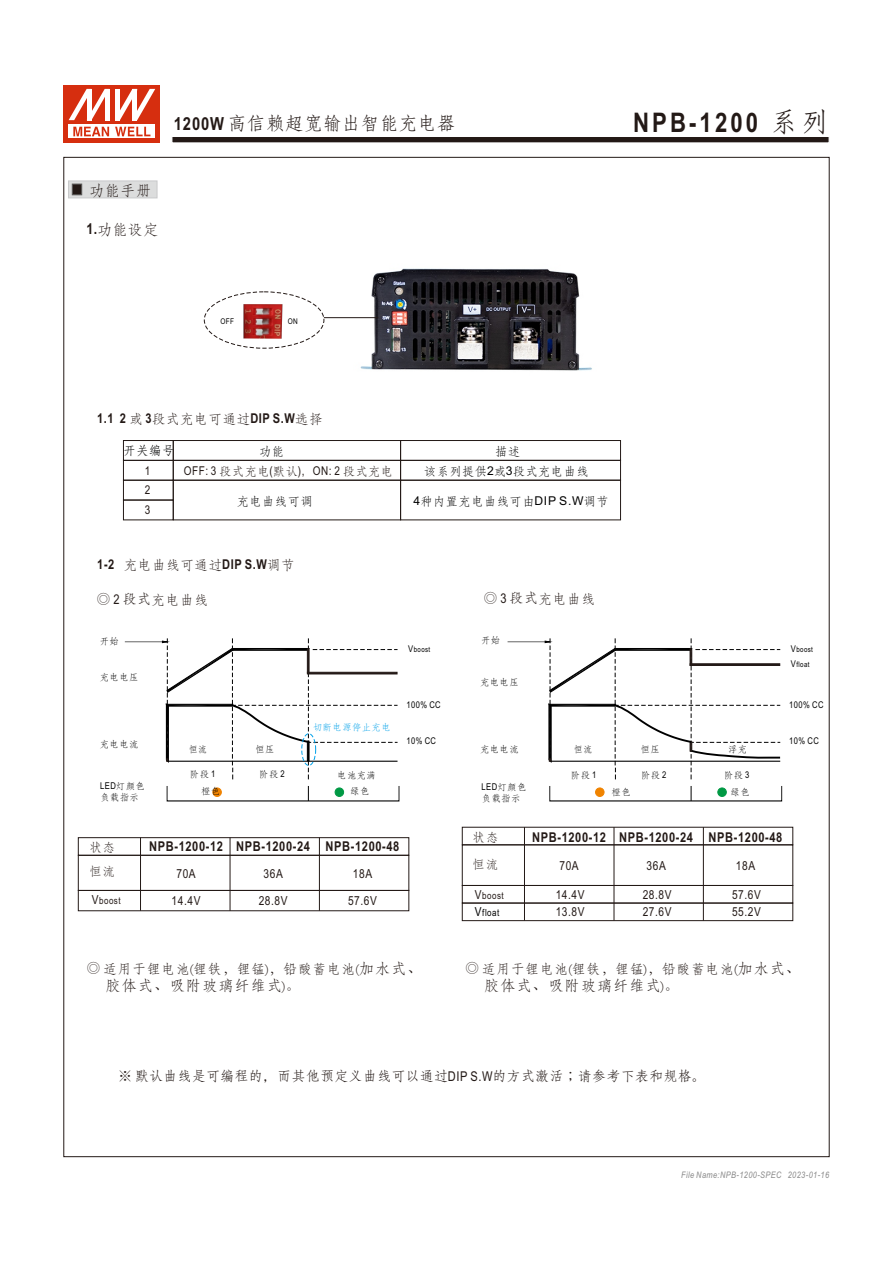
<style>
.page{position:relative;width:893px;height:1263px;background:#fff}
.page>*{position:absolute;margin:0;border:0;box-sizing:border-box;transform-origin:0 0}
.t1{font:700 27px "Arial Narrow";letter-spacing:.115em;color:#231916}
.t2{font:18px "Adobe Fangsong Std";letter-spacing:.055em;color:#231916}
.t3{font:15px "ST Fangsong";letter-spacing:.075em;color:#231916}
.t4{font:700 13.5px "Arial Narrow";letter-spacing:.045em;color:#231916}
.t5{font:13.5px "ST Fangsong";letter-spacing:.075em;color:#231916}
.t6{font:13.5px "Adobe Fangsong Std";letter-spacing:.055em;color:#231916}
.t7{font:12.45px/17.5px "Arial Narrow";letter-spacing:.045em;color:#231916}
.t8{font:12.45px/24px "ST Fangsong";letter-spacing:.05em;color:#231916}
.t9{font:12.15px "ST Fangsong";letter-spacing:.05em;color:#000}
.t10{font:12.15px/19.8px "Arial Narrow";color:#231916}
.t11{font:12.15px "Adobe Fangsong Std";color:#000}
.t12{font:9.75px/17.5px "Arial Narrow";letter-spacing:.045em;color:#231916}
.t13{font:9.3px "ST Fangsong";letter-spacing:.05em;color:#000}
.t14{font:9.3px/14.9px "Arial Narrow";letter-spacing:.045em;color:#000}
.t15{font:9.3px "ST Fangsong";letter-spacing:.05em;color:#00a1e9}
.t16{font:9.3px "ST Fangsong";letter-spacing:.05em;color:#000;scale:.93 1}
.t17{font:italic 9px "Arial Narrow";letter-spacing:.045em;color:#898989}
.t18{font:7.8px "Arial Narrow";color:#000}
.t19{font:7.5px/14.9px "Arial Narrow";letter-spacing:.045em;color:#000}
.s1{font-family:"Arial Narrow";font-weight:700}
.s2{font-family:"Adobe Fangsong Std";font-weight:400}
.s3{font-family:"ST Fangsong";font-weight:400}
.s4{font-family:"ST Fangsong"}
.s5{font-family:"Arial"}
.s6{font-family:"Inn Ming";font-weight:500}
.s7{font-family:"Arial Narrow"}
.s8{font-family:"Adobe Fangsong Std"}
.s9{font-size:12.45px}
.s10{font-size:12.45px;color:#000}
.s11{color:#000}
.s12{font-size:15px}
.s13{font-size:13.5px}
</style>
<div class="page">
<img style="left:327px;top:268px;width:265px;height:103px">
<hr style="left:125px;top:642px;width:38px;height:1px;background:#000">
<hr style="left:508px;top:642px;width:38px;height:1px;background:#000">
<svg style="left:308px;top:786px;width:1px;height:15px"></svg>
<svg style="left:691px;top:786px;width:1px;height:15px"></svg>
<svg style="left:545px;top:638px;width:236px;height:141px"></svg>
<div style="left:213px;top:788px;width:9px;height:9px;background:#f08300;border:1px solid #f08300;border-radius:50%"></div>
<div style="left:595px;top:788px;width:9px;height:9px;background:#f08300;border:1px solid #f08300;border-radius:50%"></div>
<div style="left:335px;top:788px;width:9px;height:9px;background:#094;border:1px solid #094;border-radius:50%"></div>
<div style="left:718px;top:788px;width:8px;height:9px;background:#094;border:1px solid #094;border-radius:50%"></div>
<div style="left:123px;top:480px;width:51px;height:20px;border:1px solid #231916"></div>
<div style="left:173px;top:480px;width:228px;height:40px;border:1px solid #231916"></div>
<div style="left:123px;top:500px;width:51px;height:20px;border:1px solid #231916"></div>
<svg style="left:162px;top:638px;width:236px;height:141px"></svg>
<div style="left:64px;top:85px;width:96px;height:58px;background:#d62e0f"></div>
<svg style="left:69px;top:125px;width:86px;height:13px"></svg>
<svg style="left:115px;top:127px;width:35px;height:9px"></svg>
<svg style="left:73px;top:127px;width:36px;height:9px"></svg>
<svg style="left:69px;top:89px;width:86px;height:31px"></svg>
<div style="left:400px;top:480px;width:221px;height:40px;border:1px solid #231916"></div>
<div style="left:123px;top:440px;width:51px;height:21px;border:1px solid #231916"></div>
<div style="left:173px;top:440px;width:228px;height:21px;border:1px solid #231916"></div>
<div style="left:400px;top:440px;width:221px;height:21px;border:1px solid #231916"></div>
<svg style="left:68px;top:181px;width:89px;height:17px;background:#cdcdcd"></svg>
<div style="left:78px;top:837px;width:331px;height:18px;border:1px solid #231916"></div>
<div style="left:78px;top:855px;width:331px;height:36px;border:1px solid #231916"></div>
<hr style="left:140px;top:837px;width:1px;height:74px;background:#231916">
<hr style="left:230px;top:837px;width:1px;height:74px;background:#231916">
<hr style="left:319px;top:837px;width:1px;height:74px;background:#231916">
<div style="left:78px;top:890px;width:331px;height:21px;border:1px solid #231916"></div>
<div style="left:462px;top:827px;width:331px;height:18px;border:1px solid #231916"></div>
<div style="left:462px;top:903px;width:331px;height:18px;border:1px solid #231916"></div>
<hr style="left:524px;top:827px;width:1px;height:93px;background:#231916">
<hr style="left:614px;top:827px;width:1px;height:93px;background:#231916">
<hr style="left:703px;top:827px;width:1px;height:94px;background:#231916">
<div style="left:462px;top:845px;width:331px;height:41px;border:1px solid #231916"></div>
<div style="left:204px;top:292px;width:120px;height:56px;border:1px dashed #231916;border-radius:50%"></div>
<img style="left:243px;top:304px;width:39px;height:35px">
<hr style="left:324px;top:317px;width:54px;height:1px;background:#231916">
<svg style="left:172px;top:137px;width:657px;height:6px;background:#3b322f"></svg>
<h2 class="t2" style="left:174px;top:114px;width:283px"><span class="s1">1200W</span> ⾼信赖超宽输出智能充电器</h2>
<h1 class="t1" style="left:633px;top:112px;width:196px">NPB-1200 <span class="s2">系列</span></h1>
<p class="t3" style="left:89px;top:183px;width:64px">功能手册</p>
<p class="t3" style="left:87px;top:222px;width:73px"><span class="s1">1.</span>功能设定</p>
<p class="t18" style="left:220px;top:319px;width:15px">OFF</p>
<p class="t18" style="left:288px;top:318px;width:12px">ON</p>
<p class="t4" style="left:97px;top:413px;width:227px">1.1 2 <span class="s3">或</span> 3<span class="s3">段式充电可通过</span>DIP S.W<span class="s3">选择</span></p>
<p class="t11" style="left:124px;top:444px;width:52px">开关编号</p>
<p class="t9" style="left:259px;top:445px;width:26px">功能</p>
<p class="t9" style="left:495px;top:445px;width:26px">描述</p>
<p class="t10" style="left:145px;top:462px;width:7px">1</p>
<p class="t10" style="left:184px;top:461px;width:211px">OFF: 3 <span class="s4">段式充电</span>(<span class="s4">默认</span>), ON: 2 <span class="s4">段式充电</span></p>
<p class="t10" style="left:145px;top:481px;width:7px">2<br>3</p>
<p class="t9" style="left:237px;top:495px;width:77px">充电曲线可调</p>
<p class="t4" style="left:97px;top:560px;width:199px">1-2 <span class="s3">充电曲线可通过</span>DIP S.W<span class="s3">调节</span></p>
<p class="t9" style="left:424px;top:465px;width:166px">该系列提供<span class="s5">2</span>或<span class="s5">3</span>段式充电曲线</p>
<p class="t9" style="left:414px;top:495px;width:196px"><span class="s5">4</span>种内置充电曲线可由<span class="s5">DIP S.W</span>调节</p>
<p class="t5" style="left:97px;top:593px;width:113px"><span class="s6">◎</span> <span class="s7">2</span> <span class="s8">段式</span>充电曲线</p>
<p class="t5" style="left:484px;top:593px;width:113px"><span class="s6">◎</span> <span class="s7">3</span> <span class="s8">段式</span>充电曲线</p>
<p class="t13" style="left:100px;top:636px;width:21px">开始</p>
<p class="t13" style="left:481px;top:635px;width:21px">开始</p>
<p class="t14" style="left:408px;top:642px;width:7px">V</p>
<p class="t14" style="left:791px;top:642px;width:7px">V<br>V</p>
<p class="t19" style="left:414px;top:642px;width:18px">boost</p>
<p class="t19" style="left:796px;top:642px;width:18px">boost float</p>
<p class="t13" style="left:100px;top:672px;width:40px">充电电压</p>
<p class="t13" style="left:480px;top:678px;width:40px">充电电压</p>
<p class="t13" style="left:100px;top:740px;width:40px">充电电流</p>
<p class="t16" style="left:189px;top:745px;width:21px">恒流</p>
<p class="t13" style="left:255px;top:745px;width:21px">恒压</p>
<p class="t15" style="left:313px;top:723px;width:79px">切断电源停止充电</p>
<p class="t14" style="left:406px;top:698px;width:36px">100% CC</p>
<p class="t14" style="left:789px;top:698px;width:36px">100% CC</p>
<p class="t14" style="left:406px;top:734px;width:31px">10% CC</p>
<p class="t14" style="left:789px;top:734px;width:31px">10% CC</p>
<p class="t13" style="left:480px;top:745px;width:40px">充电电流</p>
<p class="t16" style="left:574px;top:745px;width:21px">恒流</p>
<p class="t13" style="left:641px;top:745px;width:21px">恒压</p>
<p class="t13" style="left:728px;top:745px;width:21px">浮充</p>
<p class="t13" style="left:190px;top:769px;width:27px">阶段 <span class="s7">1</span></p>
<p class="t13" style="left:259px;top:769px;width:27px">阶段 <span class="s7">2</span></p>
<p class="t13" style="left:571px;top:770px;width:27px">阶段 <span class="s7">1</span></p>
<p class="t13" style="left:641px;top:770px;width:27px">阶段 <span class="s7">2</span></p>
<p class="t13" style="left:724px;top:770px;width:27px">阶段 <span class="s7">3</span></p>
<p class="t13" style="left:337px;top:770px;width:40px">电池充满</p>
<p class="t14" style="left:100px;top:779px;width:46px">LED<span class="s4">灯颜色</span></p>
<p class="t13" style="left:100px;top:792px;width:40px">负载指示</p>
<p class="t13" style="left:201px;top:787px;width:21px">橙色</p>
<p class="t13" style="left:350px;top:787px;width:21px">绿色</p>
<p class="t14" style="left:482px;top:780px;width:46px">LED<span class="s4">灯颜色</span></p>
<p class="t13" style="left:482px;top:793px;width:40px">负载指示</p>
<p class="t13" style="left:612px;top:788px;width:21px">橙色</p>
<p class="t13" style="left:731px;top:788px;width:21px">绿色</p>
<p class="t8" style="left:89px;top:835px;width:27px">状态恒流</p>
<p class="t4" style="left:149px;top:841px;width:75px">NPB-1200-12</p>
<p class="t4" style="left:236px;top:841px;width:165px">NPB-1200-24 NPB-1200-48</p>
<p class="t7" style="left:176px;top:866px;width:21px">70A</p>
<p class="t7" style="left:264px;top:866px;width:21px">36A</p>
<p class="t7" style="left:353px;top:866px;width:21px">18A</p>
<p class="t8" style="left:473px;top:825px;width:27px">状态</p>
<p class="t8" style="left:473px;top:853px;width:27px">恒流</p>
<p class="t12" style="left:92px;top:893px;width:30px"><span class="s9">V</span>boost</p>
<p class="t12" style="left:475px;top:887px;width:30px"><span class="s9">V</span>boost<br><span class="s10">V</span><span class="s11">float</span></p>
<p class="t7" style="left:172px;top:893px;width:30px">14.4V</p>
<p class="t7" style="left:259px;top:893px;width:30px">28.8V</p>
<p class="t7" style="left:348px;top:893px;width:30px">57.6V</p>
<p class="t4" style="left:532px;top:832px;width:252px">NPB-1200-12 NPB-1200-24 NPB-1200-48</p>
<p class="t7" style="left:559px;top:857px;width:21px">70A</p>
<p class="t7" style="left:646px;top:857px;width:21px">36A</p>
<p class="t7" style="left:736px;top:857px;width:21px">18A</p>
<p class="t7" style="left:556px;top:887px;width:30px">14.4V<br>13.8V</p>
<p class="t7" style="left:643px;top:887px;width:30px">28.8V<br>27.6V</p>
<p class="t7" style="left:732px;top:887px;width:30px">57.6V<br>55.2V</p>
<p class="t5" style="left:87px;top:962px;width:337px"><span class="s6">◎</span> 适用于锂电池(锂铁，锂锰)，铅酸蓄电池(<span class="s12">加水式、</span></p>
<p class="t3" style="left:106px;top:978px;width:195px">胶体式、吸附玻璃纤维式<span class="s13">)。</span></p>
<p class="t5" style="left:465px;top:962px;width:337px"><span class="s6">◎</span> 适用于锂电池(锂铁，锂锰)，铅酸蓄电池(<span class="s12">加水式、</span></p>
<p class="t3" style="left:484px;top:978px;width:195px">胶体式、吸附玻璃纤维式<span class="s13">)。</span></p>
<p class="t6" style="left:118px;top:1068px;width:589px"><span class="s6">※</span> 默认曲线是可编程的，⽽其他预定义曲线可以通过<span class="s7">DIP S.W</span>的⽅式激活；请参考下表和规格。</p>
<p class="t17" style="left:681px;top:1171px;width:150px">File Name:NPB-1200-SPEC 2023-01-16</p>
</div>
